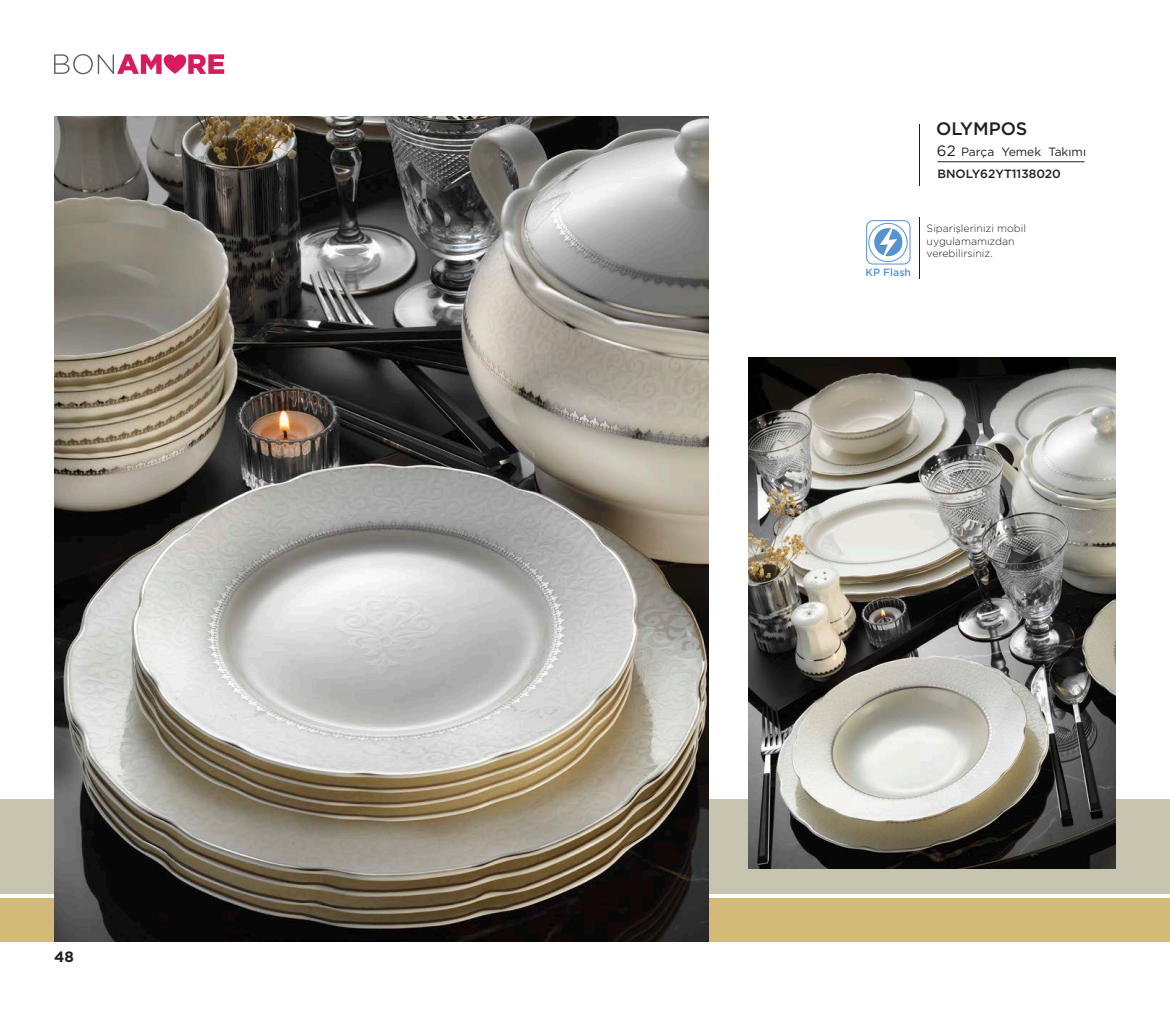
<style>
.page{position:relative;width:1170px;height:1021px;background:#fff}
.page>*{position:absolute;margin:0;border:0;box-sizing:border-box;transform-origin:0 0}
.t1{font:500 18px "Gotham";color:#231f20}
.t2{font:700 15px "Gotham";color:#231f20}
.t3{font:12px "Gotham";color:#231f20}
.t4{font:500 12px "Gotham";color:#231f20}
.t5{font:300 10.5px "Gotham";color:#231f20}
.t6{font:500 10.5px "Gotham";color:#5594ce}
.s1{font-size:15px}
</style>
<div class="page">
<svg style="left:54px;top:54px;width:170px;height:20px"></svg>
<div style="left:0;top:799px;width:1169px;height:94px;background:#c7c4af"></div>
<div style="left:0;top:898px;width:1169px;height:43px;background:#d4ba79"></div>
<img style="left:54px;top:117px;width:654px;height:824px">
<img style="left:748px;top:358px;width:367px;height:510px">
<hr style="left:937px;top:161px;width:147px;height:1px;background:#231f20">
<hr style="left:918px;top:124px;width:1px;height:62px;background:#231f20">
<hr style="left:919px;top:218px;width:1px;height:61px;background:#231f20">
<svg style="left:866px;top:220px;width:44px;height:45px"></svg>
<p class="t2" style="left:54px;top:948px;width:27px">4848</p>
<p class="t1" style="left:935px;top:116px;width:93px">OLYMPOS</p>
<p class="t3" style="left:936px;top:144px;width:151px"><span class="s1">62</span> Parça Yemek Takımı</p>
<p class="t4" style="left:937px;top:165px;width:125px">BNOLY62YT1138020</p>
<p class="t6" style="left:865px;top:266px;width:47px">KP Flash</p>
<p class="t5" style="left:926px;top:222px;width:101px">Siparişlerinizi mobil</p>
<p class="t5" style="left:926px;top:234px;width:90px">uygulamamızdan</p>
<p class="t5" style="left:926px;top:247px;width:68px">verebilirsiniz.</p>
</div>
